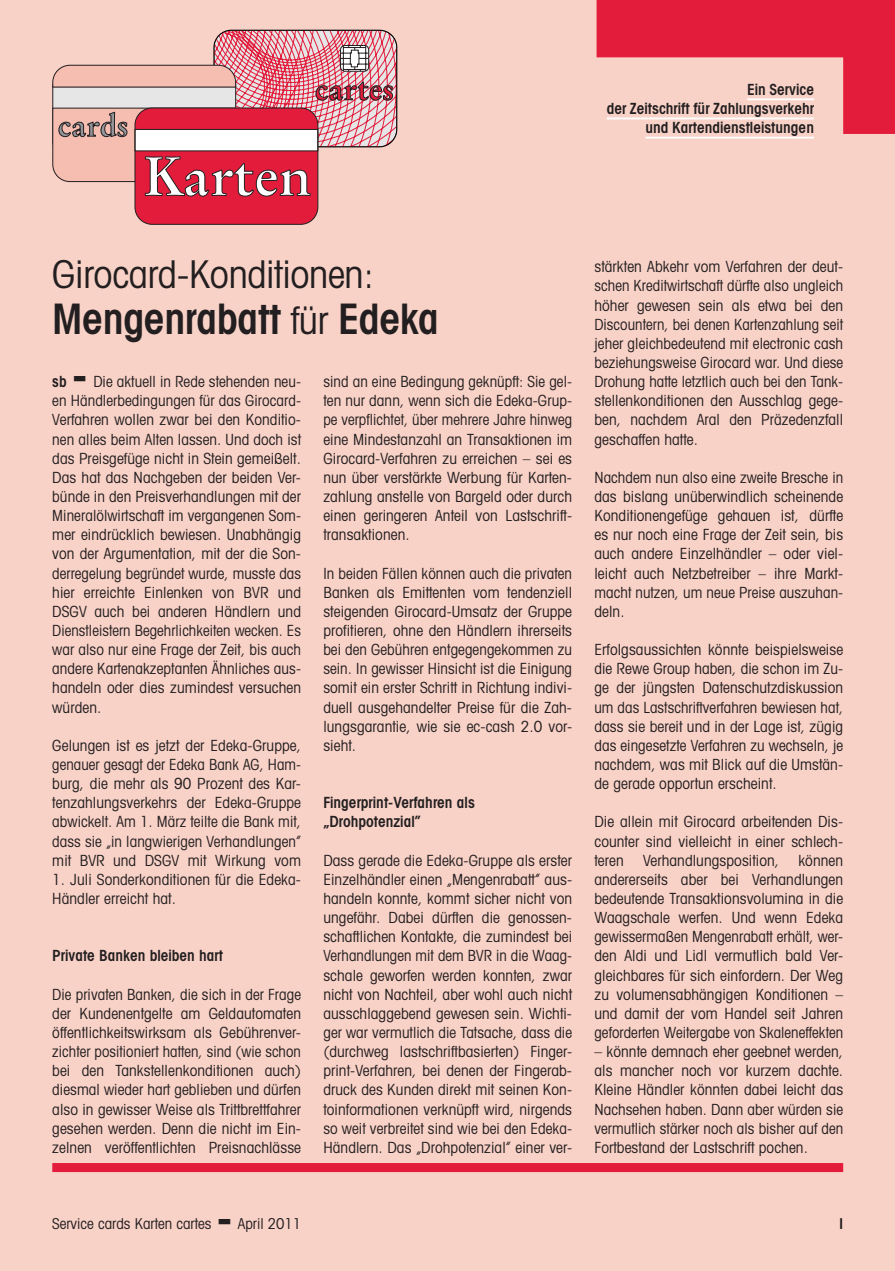
<style>
.page{position:relative;width:895px;height:1271px;background:#fff}
.page>*{position:absolute;margin:0;border:0;box-sizing:border-box;transform-origin:0 0}
.t1{font:700 54.75px "Stempel Garamond";color:#fff}
.t2{font:600 condensed 42px "Avant Garde";letter-spacing:-.01em;color:#231f20}
.t3{font:condensed 38.25px "Avant Garde";letter-spacing:-.01em;color:#231f20}
.t4{font:700 30.45px "Stempel Garamond";color:#e41c3b}
.t5{font:700 30.45px "Stempel Garamond";color:#939598}
.t6{font:condensed 15.3px/19.2px "Avant Garde";letter-spacing:.005em;color:#231f20;text-align:justify}
.t7{font:600 condensed 15.3px/19.2px "Avant Garde";color:#231f20;text-align:right}
.t8{font:condensed 15px "Avant Garde";color:#231f20}
.t9{font:600 condensed 15px "Avant Garde";color:#231f20}
.s1{font-weight:400;font-size:38.25px}
</style>
<div class="page">
<div style="left:1px;top:0;width:894px;height:1270px;background:#f9d2c7"></div>
<hr style="left:0;top:0;width:1px;height:1270px;background:#f9d2c7">
<div style="left:52px;top:1162px;width:791px;height:9px;background:#e41c3b"></div>
<div style="left:135px;top:108px;width:183px;height:116px;background:#e41c3b;border-radius:17px"></div>
<svg style="left:52px;top:30px;width:345px;height:167px"></svg>
<hr style="left:646px;top:137px;width:168px;height:1px;background:#fff">
<svg style="left:597px;top:0;width:298px;height:134px"></svg>
<h3 class="t5" style="left:58px;top:107px;width:72px">cards</h3>
<h3 class="t4" style="left:315px;top:70px;width:81px">cartes</h3>
<h1 class="t1" style="left:143px;top:142px;width:171px">Karten</h1>
<p class="t7" style="left:607px;top:79px;width:209px">Ein Service<br>der Zeitschrift für Zahlungsverkehr und Kartendienstleistungen</p>
<h3 class="t3" style="left:52px;top:251px;width:323px">Girocard-Konditionen:</h3>
<h2 class="t2" style="left:52px;top:293px;width:388px">Mengenrabatt <span class="s1">für</span> Edeka</h2>
<p class="t6" style="left:52px;top:371px;width:250px;text-indent:41px">Die aktuell in Rede stehenden neu&shy;en Händlerbedingungen für das Girocard-Verfahren wollen zwar bei den Konditio&shy;nen alles beim Alten lassen. Und doch ist das Preisgefüge nicht in Stein gemeißelt.<br>Das hat das Nachgeben der beiden Ver&shy;bünde in den Preisverhandlungen mit der Mineralölwirtschaft im vergangenen Som&shy;mer eindrücklich bewiesen. Unabhängig von der Argumentation, mit der die Son&shy;derregelung begründet wurde, musste das hier erreichte Einlenken von BVR und DSGV auch bei anderen Händlern und Dienstleistern Begehrlichkeiten wecken. Es war also nur eine Frage der Zeit, bis auch andere Kartenakzeptanten Ähnliches aus&shy;handeln oder dies zumindest versuchen würden.</p>
<p class="t6" style="left:52px;top:735px;width:250px">Gelungen ist es jetzt der Edeka-Gruppe, genauer gesagt der Edeka Bank AG, Ham&shy;burg, die mehr als 90 Prozent des Kar&shy;tenzahlungsverkehrs der Edeka-Gruppe abwickelt. Am 1. März teilte die Bank mit, dass sie „in langwierigen Verhandlungen” mit BVR und DSGV mit Wirkung vom</p>
<p class="t6" style="left:52px;top:869px;width:250px">1. Juli Sonderkonditionen für die Edeka-<br>Händler erreicht hat.</p>
<p class="t7" style="left:52px;top:372px;width:16px">sb</p>
<p class="t7" style="left:52px;top:946px;width:172px">Private Banken bleiben hart</p>
<p class="t6" style="left:52px;top:984px;width:250px">Die privaten Banken, die sich in der Frage der Kundenentgelte am Geldautomaten öffentlichkeitswirksam als Gebührenver&shy;zichter positioniert hatten, sind (wie schon bei den Tankstellenkonditionen auch) diesmal wieder hart geblieben und dürfen also in gewisser Weise als Trittbrettfahrer gesehen werden. Denn die nicht im Ein&shy;zelnen veröffentlichten Preisnachlässe</p>
<p class="t6" style="left:323px;top:371px;width:250px">sind an eine Bedingung geknüpft: Sie gel&shy;ten nur dann, wenn sich die Edeka-Grup&shy;pe verpflichtet, über mehrere Jahre hinweg eine Mindestanzahl an Transaktionen im Girocard-Verfahren zu erreichen – sei es nun über verstärkte Werbung für Karten&shy;zahlung anstelle von Bargeld oder durch einen geringeren Anteil von Lastschrift&shy;transaktionen.</p>
<p class="t6" style="left:323px;top:563px;width:250px">In beiden Fällen können auch die privaten Banken als Emittenten vom tendenziell steigenden Girocard-Umsatz der Gruppe profitieren, ohne den Händlern ihrerseits bei den Gebühren entgegengekommen zu sein. In gewisser Hinsicht ist die Einigung somit ein erster Schritt in Richtung indivi&shy;duell ausgehandelter Preise für die Zah&shy;lungsgarantie, wie sie ec-cash 2.0 vor&shy;sieht.</p>
<p class="t7" style="left:323px;top:792px;width:153px;text-align:left">Fingerprint-Verfahren als „Drohpotenzial”</p>
<p class="t6" style="left:323px;top:850px;width:250px">Dass gerade die Edeka-Gruppe als erster Einzelhändler einen „Mengenrabatt” aus&shy;handeln konnte, kommt sicher nicht von ungefähr. Dabei dürften die genossen&shy;schaftlichen Kontakte, die zumindest bei Verhandlungen mit dem BVR in die Waag&shy;schale geworfen werden konnten, zwar nicht von Nachteil, aber wohl auch nicht ausschlaggebend gewesen sein. Wichti&shy;ger war vermutlich die Tatsache, dass die (durchweg lastschriftbasierten) Finger&shy;print-Verfahren, bei denen der Fingerab&shy;druck des Kunden direkt mit seinen Kon&shy;toinformationen verknüpft wird, nirgends so weit verbreitet sind wie bei den Edeka-Händlern. Das „Drohpotenzial” einer ver-</p>
<p class="t6" style="left:594px;top:257px;width:250px">stärkten Abkehr vom Verfahren der deut&shy;schen Kreditwirtschaft dürfte also ungleich höher gewesen sein als etwa bei den Discountern, bei denen Kartenzahlung seit jeher gleichbedeutend mit electronic cash beziehungsweise Girocard war. Und diese Drohung hatte letztlich auch bei den Tank&shy;stellenkonditionen den Ausschlag gege&shy;ben, nachdem Aral den Präzedenzfall geschaffen hatte.</p>
<p class="t6" style="left:594px;top:467px;width:250px">Nachdem nun also eine zweite Bresche in das bislang unüberwindlich scheinende Konditionengefüge gehauen ist, dürfte es nur noch eine Frage der Zeit sein, bis auch andere Einzelhändler – oder viel&shy;leicht auch Netzbetreiber – ihre Markt&shy;macht nutzen, um neue Preise auszuhan&shy;deln.</p>
<p class="t6" style="left:594px;top:639px;width:250px">Erfolgsaussichten könnte beispielsweise die Rewe Group haben, die schon im Zu&shy;ge der jüngsten Datenschutzdiskussion um das Lastschriftverfahren bewiesen hat, dass sie bereit und in der Lage ist, zügig das eingesetzte Verfahren zu wechseln, je nachdem, was mit Blick auf die Umstän&shy;de gerade opportun erscheint.</p>
<p class="t6" style="left:594px;top:812px;width:250px">Die allein mit Girocard arbeitenden Dis&shy;counter sind vielleicht in einer schlech&shy;teren</p>
<p class="t6" style="left:594px;top:850px;width:250px;text-indent:204px">können andererseits aber bei Verhandlungen bedeutende Transaktionsvolumina in die Waagschale werfen. Und wenn Edeka gewissermaßen Mengenrabatt erhält, wer&shy;den Aldi und Lidl vermutlich bald Ver&shy;gleichbares für sich einfordern. Der Weg zu volumensabhängigen Konditionen – und damit der vom Handel seit Jahren geforderten Weitergabe von Skaleneffekten</p>
<p class="t6" style="left:594px;top:1041px;width:250px">– könnte demnach eher geebnet werden, als mancher noch vor kurzem dachte.<br>Kleine Händler könnten dabei leicht das Nachsehen haben. Dann aber würden sie vermutlich stärker noch als bisher auf den Fortbestand der Lastschrift pochen.</p>
<p class="t6" style="left:643px;top:850px;width:138px">Verhandlungsposition,</p>
<p class="t8" style="left:52px;top:1214px;width:161px">Service cards Karten cartes</p>
<p class="t8" style="left:238px;top:1214px;width:65px">April 2011</p>
<p class="t9" style="left:839px;top:1214px;width:6px">I</p>
</div>
